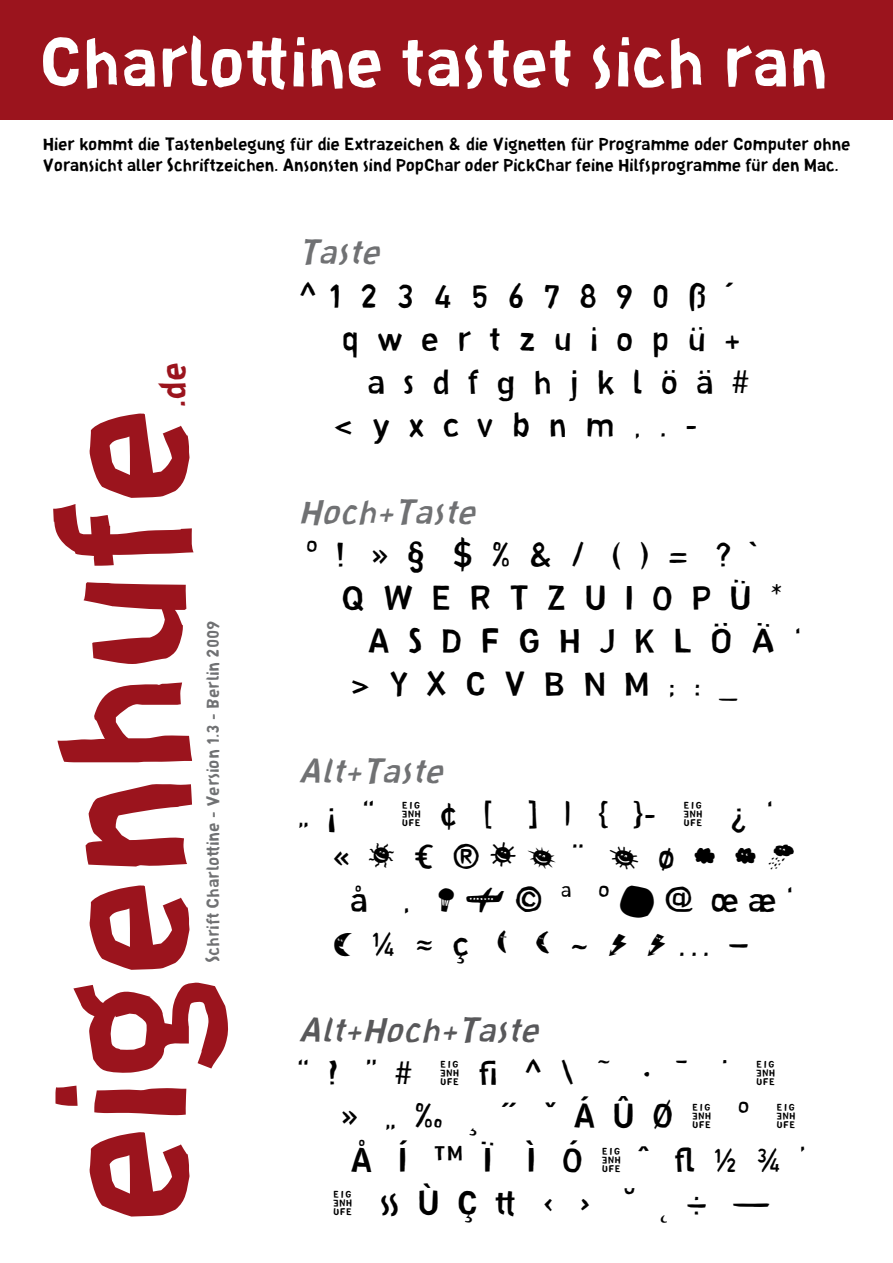
<style>
.page{position:relative;width:893px;height:1263px;background:#fff}
.page>*{position:absolute;margin:0;border:0;box-sizing:border-box;transform-origin:0 0}
.t1{font:190.5px "Charlottine Chouette";color:#9b141d}
.t2{font:72px "Charlottine Chouette";color:#fff}
.t3{font:36px "Charlottine Mince";color:#000}
.t4{font:36px "Charlottine Chouette Penchee";color:#707173}
.t5{font:36px "Charlottine Chouette Penchee";color:#58585a}
.t6{font:36px "Charlottine Chouette";color:#9b141d}
.t7{font:18px/21.6px "Charlottine Chouette";letter-spacing:-.01em;color:#000}
.t8{font:18px "Charlottine Chouette";color:#707173}
</style>
<div class="page">
<div style="left:0;top:0;width:893px;height:119px;background:#9b141d"></div>
<h2 class="t2" style="left:38px;top:19px;width:791px">Charlo◊ine tastet sich ran</h2>
<p class="t7" style="left:43px;top:132px;width:809px">Hier kommt die Tastenbelegung für die Extrazeichen &amp; die Vigne◊en für Programme oder Computer ohne<br>Voransicht aller Schriftzeichen. Ansonsten sind PopChar oder PickChar feine Hilfsprogramme für den Mac.</p>
<p class="t6" style="left:152px;top:408px;width:47px;rotate:-90deg">.de</p>
<h1 class="t1" style="left:8px;top:1225px;width:818px;rotate:-90deg">eigenhufe</h1>
<p class="t8" style="left:202px;top:963px;width:344px;rotate:-90deg">Schrift Charlo◊ine - Version 1.3 - Berlin 2009</p>
<p class="t4" style="left:298px;top:232px;width:83px">Taste</p>
<p class="t3" style="left:298px;top:275px;width:436px">^ 1 2 3 4 5 6 7 8 9 0 ß ´</p>
<p class="t3" style="left:341px;top:318px;width:401px">q w e r t z u i o p ü +</p>
<p class="t3" style="left:367px;top:362px;width:385px">a s d f g h j k l ö ä #</p>
<p class="t3" style="left:332px;top:405px;width:367px">&lt; y x c v b n m , . -</p>
<p class="t4" style="left:298px;top:491px;width:178px">Hoch+Taste</p>
<p class="t3" style="left:306px;top:534px;width:454px">° ! » § $ % &amp; / ( ) = ? `</p>
<p class="t3" style="left:341px;top:578px;width:444px">Q W E R T Z U I O P Ü *</p>
<p class="t3" style="left:367px;top:621px;width:437px">A S D F G H J K L Ö Ä ‘</p>
<p class="t3" style="left:349px;top:664px;width:389px">&gt; Y X C V B N M ; : _</p>
<p class="t4" style="left:298px;top:750px;width:146px">Alt+Taste</p>
<p class="t3" style="left:298px;top:794px;width:478px">„ ¡ “ ¶ ¢ [ ] | { }- ≠ ¿ ‘</p>
<p class="t3" style="left:332px;top:837px;width:465px">« ∑ € ® † Ω ¨ ⁄ ø π • ±</p>
<p class="t3" style="left:349px;top:880px;width:446px">å ‚ ∂ ƒ © ª º ∆ @ œ æ ‘</p>
<p class="t3" style="left:332px;top:923px;width:417px">≤ ¥ ≈ ç √ ∫ ~ µ ∞ … –</p>
<p class="t5" style="left:298px;top:1010px;width:242px">Alt+Hoch+Taste</p>
<p class="t3" style="left:298px;top:1053px;width:480px">“ ¬ ” # £ fi ^ \ ˜ · ¯ ˙ ˚</p>
<p class="t3" style="left:341px;top:1096px;width:410px">» „ ‰ ¸ ˝ ˇ Á Û Ø ∏ °</p>
<p class="t3" style="left:349px;top:1139px;width:458px">Å Í ™ Ï Ì Ó ı ˆ fl Œ Æ ’</p>
<p class="t3" style="left:332px;top:1182px;width:439px">≥ ‡ Ù Ç ◊ ‹ › ˘ ˛ ÷ —</p>
</div>
